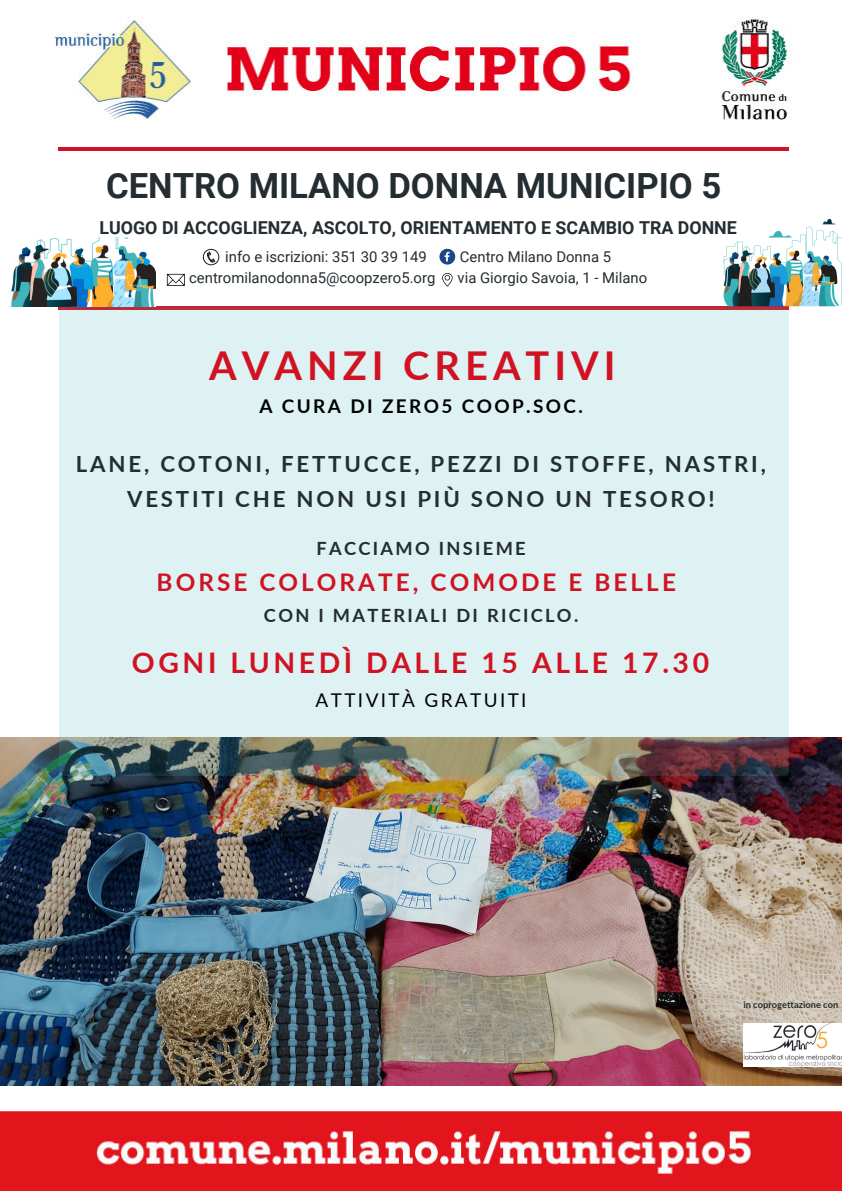
<style>
.page{position:relative;width:842px;height:1191px;background:#fff}
.page>*{position:absolute;margin:0;border:0;box-sizing:border-box;transform-origin:0 0}
.t1{font:700 39.7px "Lato";letter-spacing:.125em;color:#d11222}
.t2{font:700 34.7px "Roboto";color:#242d31}
.t3{font:700 28.4px "Lato";letter-spacing:.125em;color:#d11222}
.t4{font:700 24.3px "Lato";letter-spacing:.125em;color:#d11222}
.t5{font:700 22.2px/35.1px "Lato";letter-spacing:.125em;color:#242d31;text-align:center}
.t6{font:700 18.9px "Lato";letter-spacing:.125em;color:#000}
.t7{font:18.9px "Lato";letter-spacing:.125em;color:#000}
.t8{font:700 18.2px "Lato";letter-spacing:.125em;color:#242d31}
.t9{font:700 17.8px "Roboto";color:#242d31}
.t10{font:14.9px "Roboto";color:#242d31}
.t11{font:700 9.3px "Lato";color:#242d31}
</style>
<div class="page">
<img style="left:55px;top:16px;width:736px;height:135px">
<img style="left:0;top:1111px;width:842px;height:79px">
<img style="left:0;top:737px;width:842px;height:348px">
<img style="left:743px;top:1023px;width:99px;height:42px">
<hr style="left:59px;top:147px;width:730px;height:4px;background:#d11222">
<svg style="left:59px;top:306px;width:729px;height:469px;background:#d4e5e6"></svg>
<svg style="left:439px;top:249px;width:16px;height:15px"></svg>
<svg style="left:203px;top:249px;width:16px;height:16px"></svg>
<svg style="left:442px;top:273px;width:11px;height:13px"></svg>
<svg style="left:167px;top:274px;width:18px;height:12px"></svg>
<img style="left:11px;top:238px;width:144px;height:68px">
<img style="left:709px;top:218px;width:133px;height:101px">
<h2 class="t2" style="left:106px;top:165px;width:617px">CENTRO MILANO DONNA MUNICIPIO 5</h2>
<p class="t9" style="left:100px;top:217px;width:639px">LUOGO DI ACCOGLIENZA, ASCOLTO, ORIENTAMENTO E SCAMBIO TRA DONNE</p>
<p class="t10" style="left:225px;top:248px;width:203px">info e iscrizioni: 351 30 39 149</p>
<p class="t10" style="left:460px;top:248px;width:153px">Centro Milano Donna 5</p>
<p class="t10" style="left:189px;top:269px;width:248px">centromilanodonna5@coopzero5.org</p>
<p class="t10" style="left:458px;top:269px;width:191px">via Giorgio Savoia, 1 - Milano</p>
<p class="t1" style="left:209px;top:341px;width:408px">AVANZI CREATIVI</p>
<p class="t6" style="left:259px;top:394px;width:325px">A CURA DI ZERO5 COOP.SOC.</p>
<p class="t5" style="left:76px;top:445px;width:691px">LANE, COTONI, FETTUCCE, PEZZI DI STOFFE, NASTRI,<br>VESTITI CHE NON USI PIÙ SONO UN TESORO!</p>
<p class="t8" style="left:317px;top:537px;width:211px">FACCIAMO INSIEME</p>
<p class="t4" style="left:157px;top:567px;width:521px">BORSE COLORATE, COMODE E BELLE</p>
<p class="t8" style="left:264px;top:604px;width:316px">CON I MATERIALI DI RICICLO.</p>
<p class="t3" style="left:132px;top:644px;width:579px">OGNI LUNEDÌ DALLE 15 ALLE 17.30</p>
<p class="t7" style="left:316px;top:688px;width:212px">ATTIVITÀ GRATUITI</p>
<p class="t11" style="left:743px;top:998px;width:96px">in coprogettazione con</p>
</div>
